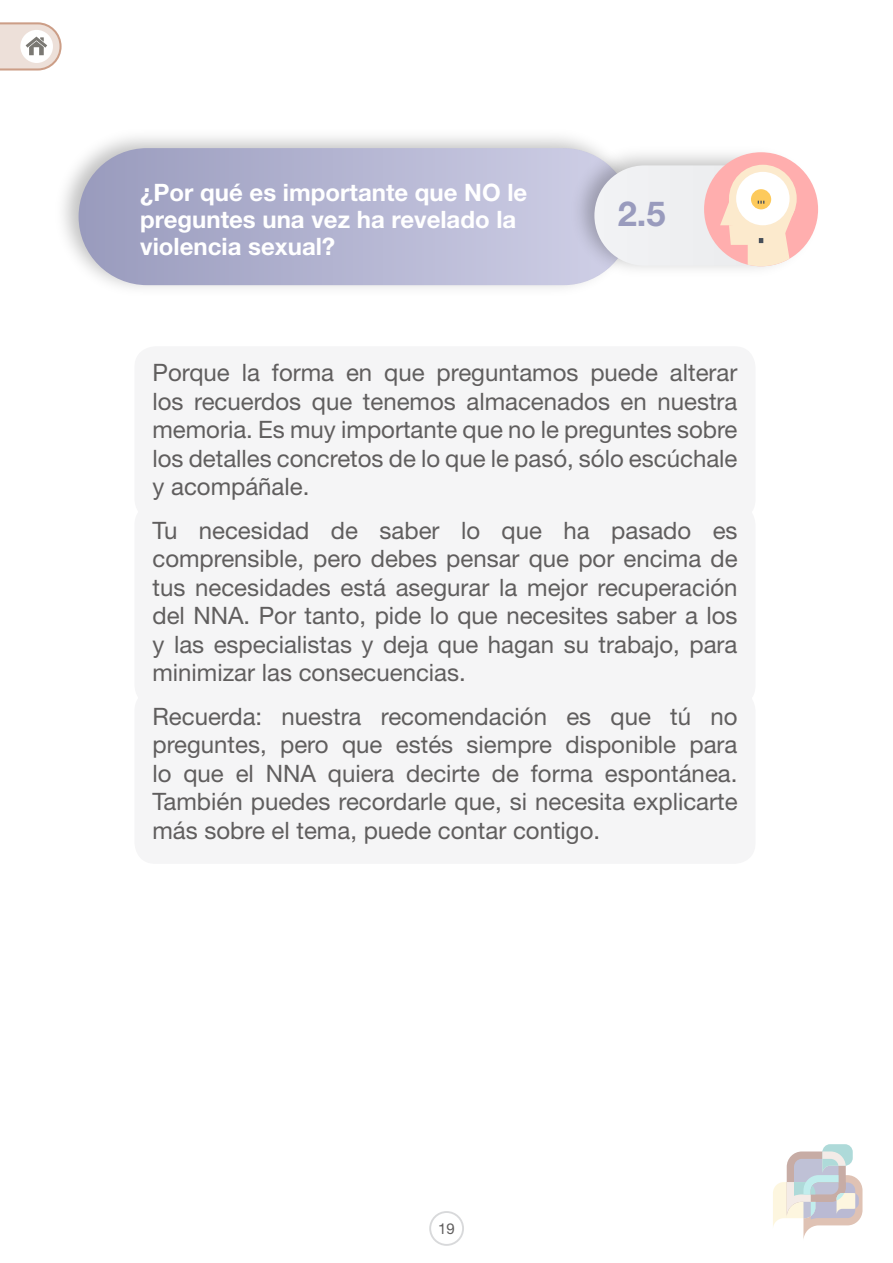
<style>
.page{position:relative;width:893px;height:1263px;background:#fff}
.page>*{position:absolute;margin:0;border:0;box-sizing:border-box;transform-origin:0 0}
.t1{font:700 34.5px "Helvetica Neue LT Std";color:#999bbd}
.t2{font:24px/28.5px "Helvetica Neue LT Std";color:#605e5e;text-align:justify}
.t3{font:700 24px/27px "Helvetica Neue LT Std";color:#fff}
.t4{font:15px "Helvetica Neue LT Std";color:#605e5e}
</style>
<div class="page">
<svg style="left:429px;top:1211px;width:35px;height:35px"></svg>
<svg style="left:773px;top:1144px;width:89px;height:95px"></svg>
<svg style="left:0;top:22px;width:62px;height:49px"></svg>
<img style="left:63px;top:137px;width:515px;height:151px">
<svg style="left:79px;top:148px;width:553px;height:137px;background:#b2b3d0"></svg>
<img style="left:563px;top:138px;width:255px;height:146px">
<div style="left:594px;top:165px;width:219px;height:101px;background:#eff0f2;border-radius:50px"></div>
<div style="left:704px;top:152px;width:114px;height:114px;background:#ffaeae;border-radius:50%"></div>
<div style="left:729px;top:165px;width:68px;height:67px;background:#fceacd;border-radius:50%"></div>
<div style="left:736px;top:172px;width:54px;height:53px;background:#fff;border-radius:50%"></div>
<div style="left:751px;top:189px;width:20px;height:20px;background:#fdca5c;border-radius:50%"></div>
<svg style="left:720px;top:201px;width:75px;height:65px"></svg>
<div style="left:134px;top:346px;width:621px;height:174px;background:#f5f5f6;border-radius:21px"></div>
<div style="left:134px;top:504px;width:621px;height:202px;background:#f5f5f6;border-radius:21px"></div>
<div style="left:134px;top:690px;width:621px;height:174px;background:#f5f5f6;border-radius:21px"></div>
<h3 class="t3" style="left:140px;top:178px;width:389px">¿Por qué es importante que NO le preguntes una vez ha revelado la violencia sexual?</h3>
<h3 class="t1" style="left:618px;top:193px;width:49px">2.5</h3>
<p class="t2" style="left:152px;top:358px;width:587px">Porque la forma en que preguntamos puede alterar los recuerdos que tenemos almacenados en nuestra memoria. Es muy importante que no le preguntes sobre los detalles concretos de lo que le pasó, sólo escúchale y acompáñale.</p>
<p class="t2" style="left:152px;top:516px;width:587px">Tu necesidad de saber lo que ha pasado es comprensible, pero debes pensar que por encima de tus necesidades está asegurar la mejor recuperación del NNA. Por tanto, pide lo que necesites saber a los y las especialistas y deja que hagan su trabajo, para minimizar las consecuencias.</p>
<p class="t2" style="left:152px;top:702px;width:587px">Recuerda: nuestra recomendación es que tú no preguntes, pero que estés siempre disponible para lo que el NNA quiera decirte de forma espontánea.<br>También puedes recordarle que, si necesita explicarte más sobre el tema, puede contar contigo.</p>
<p class="t4" style="left:438px;top:1219px;width:18px">19</p>
</div>
